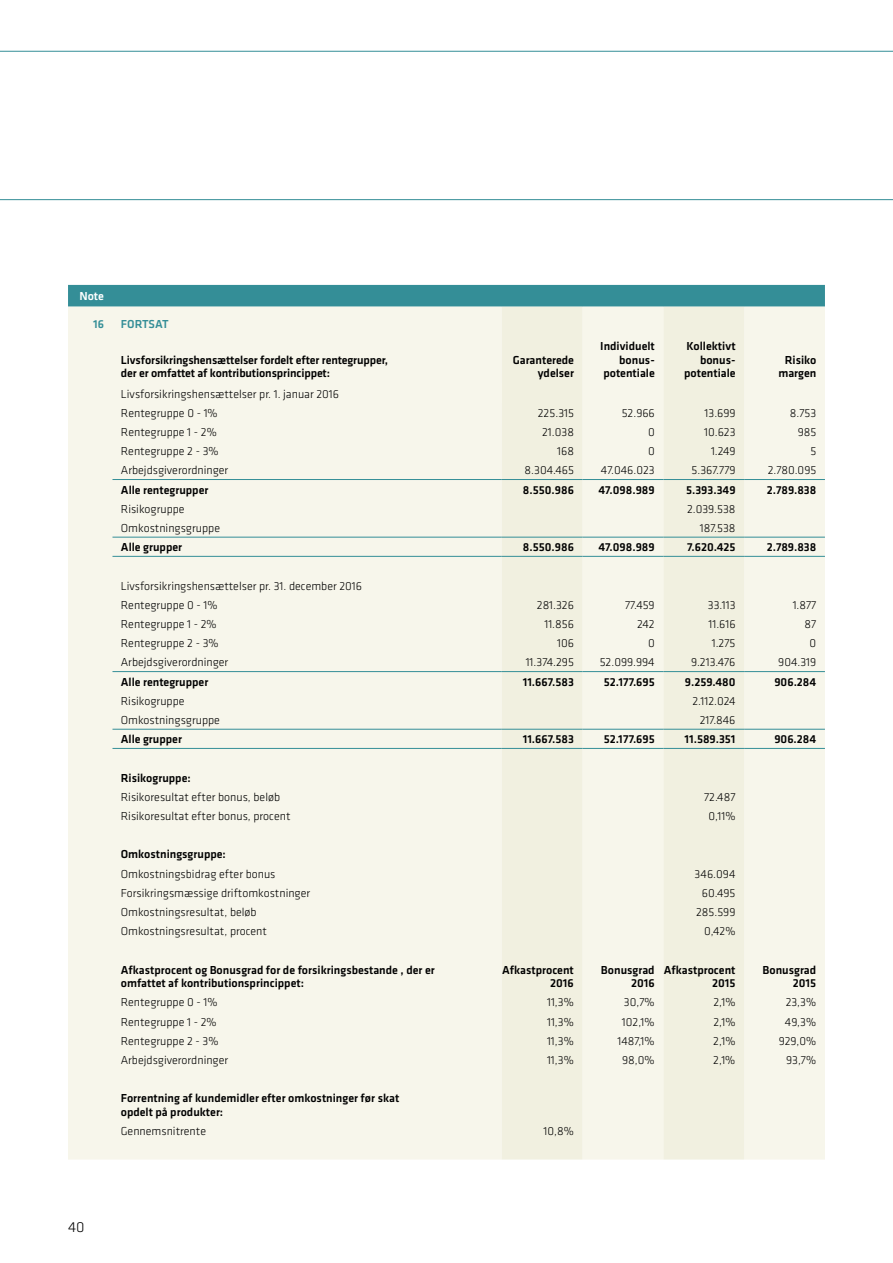
<style>
.page{position:relative;width:893px;height:1263px;background:#fff}
.page>*{position:absolute;margin:0;border:0;box-sizing:border-box;transform-origin:0 0}
.t1{font:300 15px "Klavika";color:#000}
.t2{font:300 12px/19.2px "Klavika";color:#000}
.t3{font:500 12px/13.5px "Klavika";color:#000;text-align:right}
.t4{font:500 12px "Klavika";letter-spacing:-.005em;color:#348e97}
.t5{font:500 12px "Klavika";color:#fff}
</style>
<div class="page">
<svg style="left:0;top:51px;width:893px;height:149px"></svg>
<div style="left:68px;top:285px;width:757px;height:22px;background:#348e97"></div>
<div style="left:68px;top:307px;width:757px;height:852px;background:#f7f6eb"></div>
<svg style="left:502px;top:307px;width:242px;height:852px;background:#f2f1e3"></svg>
<div style="left:112px;top:383px;width:390px;height:20px;background:#f7f6eb"></div>
<hr style="left:112px;top:479px;width:390px;height:1px;background:#348e97">
<hr style="left:502px;top:479px;width:81px;height:1px;background:#348e97">
<hr style="left:583px;top:479px;width:80px;height:1px;background:#348e97">
<hr style="left:663px;top:479px;width:81px;height:1px;background:#348e97">
<hr style="left:744px;top:479px;width:81px;height:1px;background:#348e97">
<hr style="left:112px;top:671px;width:390px;height:1px;background:#348e97">
<hr style="left:502px;top:671px;width:81px;height:1px;background:#348e97">
<hr style="left:583px;top:671px;width:80px;height:1px;background:#348e97">
<hr style="left:663px;top:671px;width:81px;height:1px;background:#348e97">
<hr style="left:744px;top:671px;width:81px;height:1px;background:#348e97">
<hr style="left:112px;top:729px;width:390px;height:1px;background:#348e97">
<hr style="left:502px;top:729px;width:81px;height:1px;background:#348e97">
<hr style="left:583px;top:729px;width:80px;height:1px;background:#348e97">
<hr style="left:663px;top:729px;width:81px;height:1px;background:#348e97">
<hr style="left:744px;top:729px;width:81px;height:1px;background:#348e97">
<hr style="left:112px;top:537px;width:390px;height:1px;background:#348e97">
<hr style="left:502px;top:537px;width:81px;height:1px;background:#348e97">
<hr style="left:583px;top:537px;width:80px;height:1px;background:#348e97">
<hr style="left:663px;top:537px;width:81px;height:1px;background:#348e97">
<hr style="left:744px;top:537px;width:81px;height:1px;background:#348e97">
<hr style="left:112px;top:556px;width:390px;height:1px;background:#348e97">
<hr style="left:502px;top:556px;width:81px;height:1px;background:#348e97">
<hr style="left:583px;top:556px;width:80px;height:1px;background:#348e97">
<hr style="left:663px;top:556px;width:81px;height:1px;background:#348e97">
<hr style="left:744px;top:556px;width:81px;height:1px;background:#348e97">
<hr style="left:112px;top:748px;width:390px;height:1px;background:#348e97">
<hr style="left:502px;top:748px;width:81px;height:1px;background:#348e97">
<hr style="left:583px;top:748px;width:80px;height:1px;background:#348e97">
<hr style="left:663px;top:748px;width:81px;height:1px;background:#348e97">
<hr style="left:744px;top:748px;width:81px;height:1px;background:#348e97">
<p class="t5" style="left:79px;top:290px;width:26px">Note</p>
<p class="t4" style="left:93px;top:318px;width:12px">16</p>
<p class="t4" style="left:121px;top:318px;width:49px">Fortsat</p>
<p class="t3" style="left:121px;top:353px;width:269px;text-align:left">Livsforsikringshensættelser fordelt efter rentegrupper, der er omfattet af kontributionsprincippet:</p>
<p class="t3" style="left:513px;top:353px;width:63px">Garanterede ydelser</p>
<p class="t3" style="left:600px;top:340px;width:56px">Individuelt bonus&shy;potentiale</p>
<p class="t3" style="left:684px;top:340px;width:53px">Kollektivt bonus&shy;potentiale</p>
<p class="t3" style="left:778px;top:353px;width:40px;text-align:center">Risiko margen</p>
<p class="t2" style="left:121px;top:384px;width:220px">Livsforsikringshensættelser pr. 1. januar 2016<br>Rentegruppe 0 - 1%</p>
<p class="t2" style="left:538px;top:403px;width:38px">225.315</p>
<p class="t2" style="left:622px;top:403px;width:35px">52.966</p>
<p class="t2" style="left:705px;top:403px;width:33px">13.699</p>
<p class="t2" style="left:790px;top:403px;width:28px">8.753</p>
<p class="t2" style="left:121px;top:423px;width:97px">Rentegruppe 1 - 2%</p>
<p class="t2" style="left:542px;top:423px;width:33px">21.038</p>
<p class="t2" style="left:648px;top:423px;width:8px">0</p>
<p class="t2" style="left:704px;top:423px;width:33px">10.623</p>
<p class="t2" style="left:798px;top:423px;width:20px">985</p>
<p class="t2" style="left:121px;top:442px;width:99px">Rentegruppe 2 - 3%</p>
<p class="t2" style="left:557px;top:442px;width:18px">168</p>
<p class="t2" style="left:648px;top:442px;width:8px">0</p>
<p class="t2" style="left:711px;top:442px;width:26px">1.249</p>
<p class="t2" style="left:810px;top:442px;width:7px">5</p>
<p class="t2" style="left:121px;top:461px;width:109px">Arbejdsgiverordninger</p>
<p class="t2" style="left:525px;top:461px;width:51px">8.304.465</p>
<p class="t2" style="left:601px;top:461px;width:55px">47. 046. 023</p>
<p class="t2" style="left:691px;top:461px;width:46px">5. 367.779</p>
<p class="t2" style="left:768px;top:461px;width:50px">2.780.095</p>
<p class="t3" style="left:121px;top:483px;width:89px">Alle rentegrupper</p>
<p class="t3" style="left:523px;top:483px;width:53px">8.550.986</p>
<p class="t3" style="left:598px;top:483px;width:58px">47.098.989</p>
<p class="t3" style="left:686px;top:483px;width:51px">5.393.349</p>
<p class="t3" style="left:767px;top:483px;width:51px">2.789.838</p>
<p class="t2" style="left:121px;top:499px;width:65px">Risikogruppe</p>
<p class="t2" style="left:687px;top:499px;width:50px">2.039.538</p>
<p class="t2" style="left:121px;top:519px;width:101px">Omkostningsgruppe</p>
<p class="t2" style="left:700px;top:519px;width:37px">187.538</p>
<p class="t3" style="left:121px;top:541px;width:63px">Alle grupper</p>
<p class="t3" style="left:523px;top:541px;width:53px">8.550.986</p>
<p class="t3" style="left:598px;top:541px;width:58px">47.098.989</p>
<p class="t3" style="left:687px;top:541px;width:50px">7.620.425</p>
<p class="t3" style="left:767px;top:541px;width:51px">2.789.838</p>
<p class="t2" style="left:121px;top:576px;width:243px">Livsforsikringshensættelser pr. 31. december 2016<br>Rentegruppe 0 - 1%</p>
<p class="t2" style="left:537px;top:595px;width:39px">281.326</p>
<p class="t2" style="left:625px;top:595px;width:31px">77.459</p>
<p class="t2" style="left:708px;top:595px;width:29px">33.113</p>
<p class="t2" style="left:793px;top:595px;width:25px">1. 877</p>
<p class="t1" style="left:68px;top:1218px;width:18px">40</p>
<p class="t2" style="left:121px;top:615px;width:97px">Rentegruppe 1 - 2%</p>
<p class="t2" style="left:544px;top:615px;width:31px">11.856</p>
<p class="t2" style="left:637px;top:615px;width:19px">242</p>
<p class="t2" style="left:708px;top:615px;width:29px">11.616</p>
<p class="t2" style="left:805px;top:615px;width:13px">87</p>
<p class="t2" style="left:121px;top:634px;width:99px">Rentegruppe 2 - 3%</p>
<p class="t2" style="left:557px;top:634px;width:18px">106</p>
<p class="t2" style="left:648px;top:634px;width:8px">0</p>
<p class="t2" style="left:712px;top:634px;width:25px">1.275</p>
<p class="t2" style="left:810px;top:634px;width:8px">0</p>
<p class="t2" style="left:121px;top:653px;width:109px">Arbejdsgiverordninger</p>
<p class="t2" style="left:526px;top:653px;width:50px">11.374.295</p>
<p class="t2" style="left:600px;top:653px;width:57px">52. 099.994</p>
<p class="t2" style="left:691px;top:653px;width:46px">9.213.476</p>
<p class="t2" style="left:778px;top:653px;width:40px">904.319</p>
<p class="t3" style="left:121px;top:675px;width:89px">Alle rentegrupper</p>
<p class="t3" style="left:523px;top:675px;width:53px">11.667.583</p>
<p class="t3" style="left:604px;top:675px;width:52px">52.177.695</p>
<p class="t3" style="left:685px;top:675px;width:52px">9.259.480</p>
<p class="t3" style="left:774px;top:675px;width:43px">906.284</p>
<p class="t2" style="left:121px;top:691px;width:65px">Risikogruppe</p>
<p class="t2" style="left:692px;top:691px;width:45px">2.112. 024</p>
<p class="t2" style="left:121px;top:711px;width:101px">Omkostningsgruppe</p>
<p class="t2" style="left:700px;top:711px;width:37px">217. 846</p>
<p class="t3" style="left:121px;top:733px;width:63px">Alle grupper</p>
<p class="t3" style="left:523px;top:733px;width:53px">11.667.583</p>
<p class="t3" style="left:604px;top:733px;width:52px">52.177.695</p>
<p class="t3" style="left:685px;top:733px;width:52px">11.589.351</p>
<p class="t3" style="left:774px;top:733px;width:43px">906.284</p>
<p class="t3" style="left:121px;top:771px;width:71px">Risikogruppe:</p>
<p class="t2" style="left:121px;top:787px;width:161px">Risikoresultat efter bonus, beløb</p>
<p class="t2" style="left:704px;top:787px;width:33px">72.487</p>
<p class="t2" style="left:121px;top:807px;width:171px">Risikoresultat efter bonus, procent</p>
<p class="t2" style="left:709px;top:807px;width:28px">0,11%</p>
<p class="t3" style="left:121px;top:848px;width:107px">Omkostningsgruppe:</p>
<p class="t2" style="left:121px;top:864px;width:156px">Omkostningsbidrag efter bonus</p>
<p class="t2" style="left:695px;top:864px;width:42px">346. 094</p>
<p class="t2" style="left:121px;top:883px;width:191px">Forsikringsmæssige driftomkostninger</p>
<p class="t2" style="left:702px;top:883px;width:35px">60.495</p>
<p class="t2" style="left:121px;top:903px;width:137px">Omkostningsresultat, beløb</p>
<p class="t2" style="left:696px;top:903px;width:41px">285.599</p>
<p class="t2" style="left:121px;top:922px;width:148px">Omkostningsresultat, procent</p>
<p class="t2" style="left:704px;top:922px;width:33px">0,42%</p>
<p class="t3" style="left:121px;top:963px;width:315px;text-align:left">Afkastprocent og Bonusgrad for de forsikringsbestande , der er omfattet af kontributionsprincippet:</p>
<p class="t3" style="left:502px;top:963px;width:73px">Afkastprocent<br>2016</p>
<p class="t3" style="left:601px;top:963px;width:55px">Bonusgrad<br>2016</p>
<p class="t3" style="left:664px;top:963px;width:73px">Afkastprocent<br>2015</p>
<p class="t3" style="left:762px;top:963px;width:55px">Bonusgrad<br>2015</p>
<p class="t2" style="left:121px;top:993px;width:98px">Rentegruppe 0 - 1%</p>
<p class="t2" style="left:547px;top:993px;width:28px">11,3%</p>
<p class="t2" style="left:624px;top:993px;width:32px">30,7%</p>
<p class="t2" style="left:713px;top:993px;width:24px">2,1%</p>
<p class="t2" style="left:786px;top:993px;width:32px">23,3%</p>
<p class="t2" style="left:121px;top:1012px;width:97px">Rentegruppe 1 - 2%</p>
<p class="t2" style="left:547px;top:1012px;width:28px">11,3%</p>
<p class="t2" style="left:622px;top:1012px;width:34px">102,1%</p>
<p class="t2" style="left:713px;top:1012px;width:24px">2,1%</p>
<p class="t2" style="left:785px;top:1012px;width:33px">49,3%</p>
<p class="t2" style="left:121px;top:1031px;width:99px">Rentegruppe 2 - 3%</p>
<p class="t2" style="left:547px;top:1031px;width:28px">11,3%</p>
<p class="t2" style="left:618px;top:1031px;width:39px">1487,1%</p>
<p class="t2" style="left:713px;top:1031px;width:24px">2,1%</p>
<p class="t2" style="left:779px;top:1031px;width:39px">929,0%</p>
<p class="t2" style="left:121px;top:1051px;width:109px">Arbejdsgiverordninger</p>
<p class="t2" style="left:547px;top:1051px;width:28px">11,3%</p>
<p class="t2" style="left:622px;top:1051px;width:34px">98,0%</p>
<p class="t2" style="left:713px;top:1051px;width:24px">2,1%</p>
<p class="t2" style="left:786px;top:1051px;width:32px">93,7%</p>
<p class="t3" style="left:121px;top:1092px;width:280px;text-align:left">Forrentning af kundemidler efter omkostninger før skat opdelt på produkter:</p>
<p class="t2" style="left:121px;top:1122px;width:87px">Gennemsnitrente</p>
<p class="t2" style="left:544px;top:1122px;width:32px">10,8%</p>
</div>
